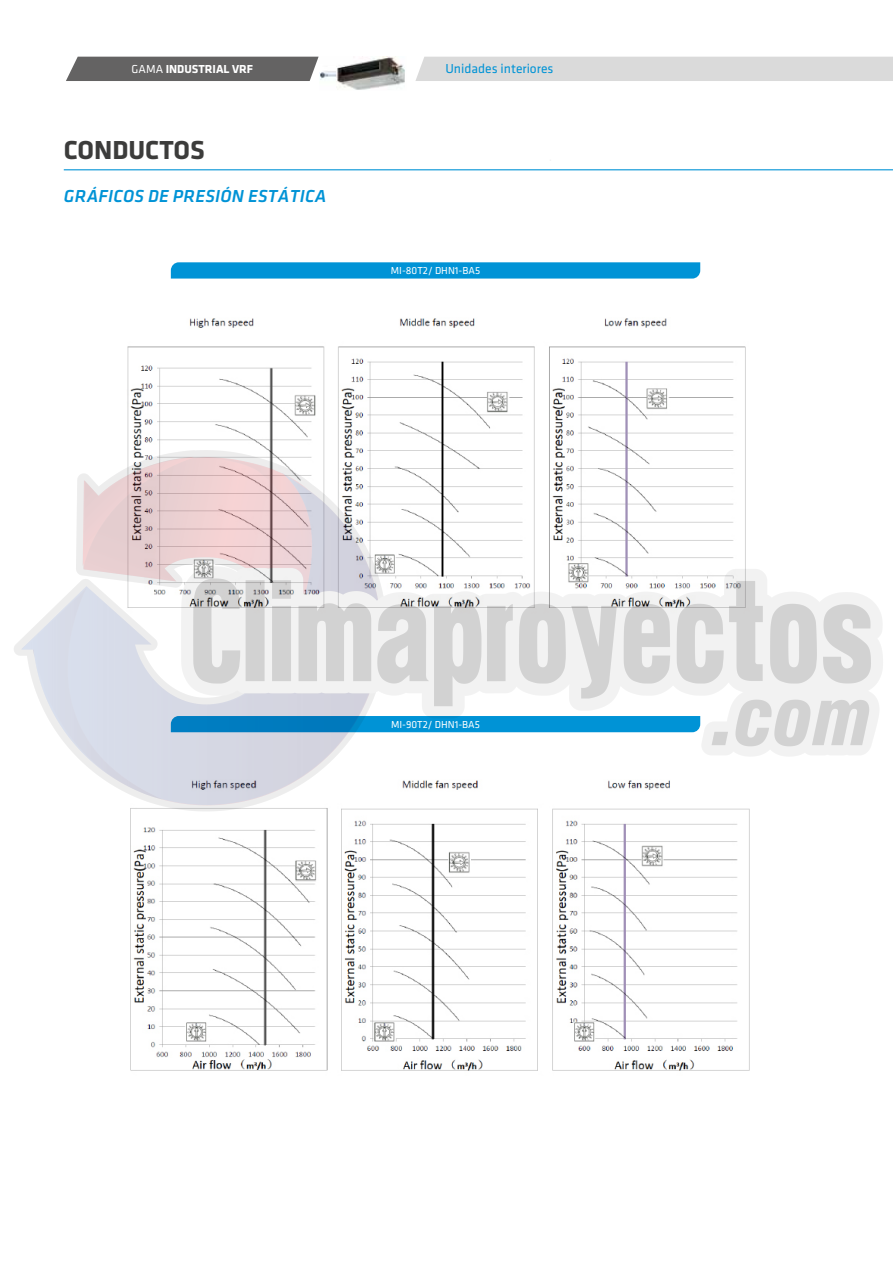
<style>
.page{position:relative;width:893px;height:1263px;background:#fff}
.page>*{position:absolute;margin:0;border:0;box-sizing:border-box;transform-origin:0 0}
.t1{font:700 27px "Klavika";color:#3c3c3b}
.t2{font:italic 500 18px "Klavika";letter-spacing:.015em;color:#0093d6}
.t3{font:13.5px "Klavika";color:#0093d6}
.t4{font:700 12px "Klavika";color:#fff}
.t5{font:10.5px "Klavika";color:#fff}
.s1{font-weight:400}
</style>
<div class="page">
<div style="left:66px;top:57px;width:253px;height:24px;background:#646363"></div>
<div style="left:415px;top:57px;width:478px;height:24px;background:#dadada"></div>
<hr style="left:64px;top:169px;width:829px;height:1px;background:#0093d6">
<img style="left:319px;top:57px;width:86px;height:33px">
<svg style="left:171px;top:262px;width:529px;height:17px;background:#0c98d7"></svg>
<img style="left:127px;top:318px;width:619px;height:123px">
<img style="left:130px;top:822px;width:620px;height:249px">
<img style="left:14px;top:441px;width:869px;height:381px">
<p class="t4" style="left:132px;top:60px;width:123px"><span class="s1">GAMA</span> INDUSTRIAL VRF</p>
<p class="t3" style="left:445px;top:60px;width:109px">Unidades interiores</p>
<h1 class="t1" style="left:64px;top:130px;width:142px">CONDUCTOS</h1>
<h2 class="t2" style="left:64px;top:186px;width:264px">GRÁFICOS DE PRESIÓN ESTÁTICA</h2>
<p class="t5" style="left:391px;top:264px;width:91px">MI-80T2/ DHN1-BA5</p>
<p class="t5" style="left:391px;top:718px;width:90px">MI-90T2/ DHN1-BA5</p>
</div>
